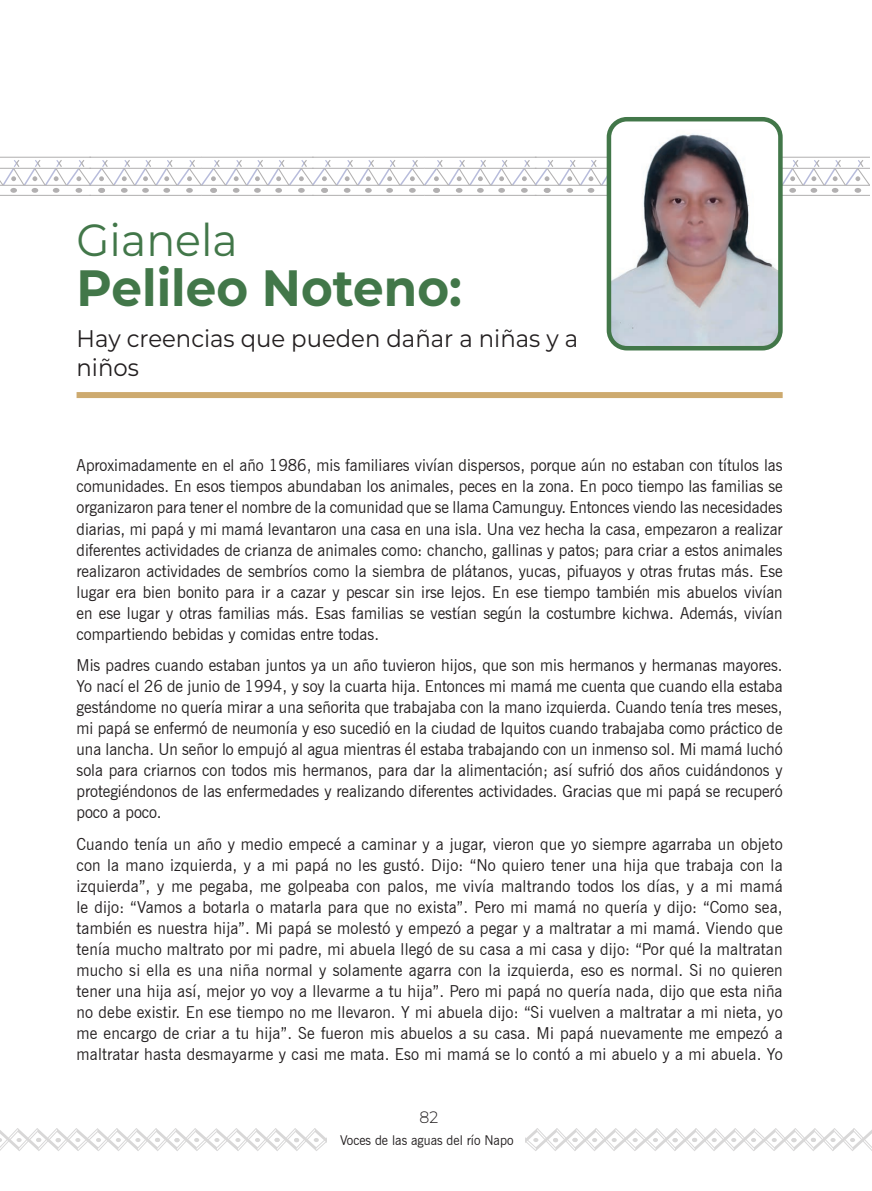
<style>
.page{position:relative;width:872px;height:1191px;background:#fff}
.page>*{position:absolute;margin:0;border:0;box-sizing:border-box;transform-origin:0 0}
.t1{font:700 51px "Montserrat";color:#427749;scale:.95 1}
.t2{font:45px "Montserrat";color:#427749;scale:.95 1}
.t3{font:24px/28.8px "Montserrat";color:#231f20;scale:.95 1}
.t4{font:16.5px/21px "News Gothic BT";color:#231f20;text-align:justify;scale:.95 1}
.t5{font:16.5px/21px "News Gothic BT";color:#231f20;text-align:justify;scale:.96 1}
.t6{font:300 16.5px "Montserrat";color:#231f20;scale:.95 1}
.t7{font:13.5px "News Gothic BT";color:#231f20;scale:.95 1}
</style>
<div class="page">
<svg style="left:526px;top:1128px;width:346px;height:23px"></svg>
<svg style="left:0;top:1128px;width:326px;height:23px"></svg>
<div style="left:77px;top:392px;width:705px;height:6px;background:#cdaa6f"></div>
<hr style="left:0;top:157px;width:91px;height:1px;background:#231f20">
<hr style="left:0;top:195px;width:91px;height:1px;background:#231f20">
<hr style="left:89px;top:157px;width:113px;height:1px;background:#231f20">
<hr style="left:89px;top:195px;width:113px;height:1px;background:#231f20">
<hr style="left:201px;top:157px;width:112px;height:1px;background:#231f20">
<hr style="left:201px;top:195px;width:112px;height:1px;background:#231f20">
<hr style="left:312px;top:157px;width:112px;height:1px;background:#231f20">
<hr style="left:312px;top:195px;width:112px;height:1px;background:#231f20">
<hr style="left:424px;top:157px;width:112px;height:1px;background:#231f20">
<hr style="left:424px;top:195px;width:112px;height:1px;background:#231f20">
<hr style="left:535px;top:157px;width:112px;height:1px;background:#231f20">
<hr style="left:535px;top:195px;width:112px;height:1px;background:#231f20">
<hr style="left:757px;top:157px;width:112px;height:1px;background:#231f20">
<hr style="left:757px;top:195px;width:112px;height:1px;background:#231f20">
<svg style="left:0;top:158px;width:869px;height:35px"></svg>
<img style="left:611px;top:130px;width:169px;height:215px">
<div style="left:606px;top:117px;width:176px;height:233px;border:4px solid #427749;border-radius:18px"></div>
<h2 class="t2" style="left:77px;top:209px;width:171px">Gianela</h2>
<h1 class="t1" style="left:77px;top:251px;width:407px">Pelileo Noteno:</h1>
<h3 class="t3" style="left:77px;top:324px;width:529px">Hay creencias que pueden dañar a niñas y a niños</h3>
<p class="t4" style="left:77px;top:455px;width:745px">Aproximadamente en el año 1986, mis familiares vivían dispersos, porque aún no estaban con títulos las comunidades. En esos tiempos abundaban los animales, peces en la zona. En poco tiempo las familias se organizaron para tener el nombre de la comunidad que se llama Camunguy. Entonces viendo las necesidades diarias, mi papá y mi mamá levantaron una casa en una isla. Una vez hecha la casa, empezaron a realizar diferentes actividades de crianza de animales como: chancho, gallinas y patos; para criar a estos animales realizaron actividades de sembríos como la siembra de plátanos, yucas, pifuayos y otras frutas más. Ese lugar era bien bonito para ir a cazar y pescar sin irse lejos. En ese tiempo también mis abuelos vivían en ese lugar y otras familias más. Esas familias se vestían según la costumbre kichwa. Además, vivían compartiendo bebidas y comidas entre todas.</p>
<p class="t4" style="left:77px;top:654px;width:745px">Mis padres cuando estaban juntos ya un año tuvieron hijos, que son mis hermanos y hermanas mayores.<br>Yo nací el 26 de junio de 1994, y soy la cuarta hija. Entonces mi mamá me cuenta que cuando ella estaba gestándome no quería mirar a una señorita que trabajaba con la mano izquierda. Cuando tenía tres meses, mi papá se enfermó de neumonía y eso sucedió en la ciudad de Iquitos cuando trabajaba como práctico de una lancha. Un señor lo empujó al agua mientras él estaba trabajando con un inmenso sol. Mi mamá luchó sola para criarnos con todos mis hermanos, para dar la alimentación; así sufrió dos años cuidándonos y protegiéndonos de las enfermedades y realizando diferentes actividades. Gracias que mi papá se recuperó poco a poco.</p>
<p class="t5" style="left:77px;top:833px;width:737px">Cuando tenía un año y medio empecé a caminar y a jugar, vieron que yo siempre agarraba un objeto con la mano izquierda, y a mi papá no les gustó. Dijo: “No quiero tener una hija que trabaja con la izquierda”, y me pegaba, me golpeaba con palos, me vivía maltrando todos los días, y a mi mamá le dijo: “Vamos a botarla o matarla para que no exista”. Pero mi mamá no quería y dijo: “Como sea, también es nuestra hija”. Mi papá se molestó y empezó a pegar y a maltratar a mi mamá. Viendo que tenía mucho maltrato por mi padre, mi abuela llegó de su casa a mi casa y dijo: “Por qué la maltratan mucho si ella es una niña normal y solamente agarra con la izquierda, eso es normal. Si no quieren tener una hija así, mejor yo voy a llevarme a tu hija”. Pero mi papá no quería nada, dijo que esta niña no debe existir. En ese tiempo no me llevaron. Y mi abuela dijo: “Si vuelven a maltratar a mi nieta, yo me encargo de criar a tu hija”. Se fueron mis abuelos a su casa. Mi papá nuevamente me empezó a maltratar hasta desmayarme y casi me mata. Eso mi mamá se lo contó a mi abuelo y a mi abuela. Yo</p>
<p class="t6" style="left:419px;top:1105px;width:21px">82</p>
<p class="t7" style="left:340px;top:1131px;width:184px">Voces de las aguas del río Napo</p>
</div>
